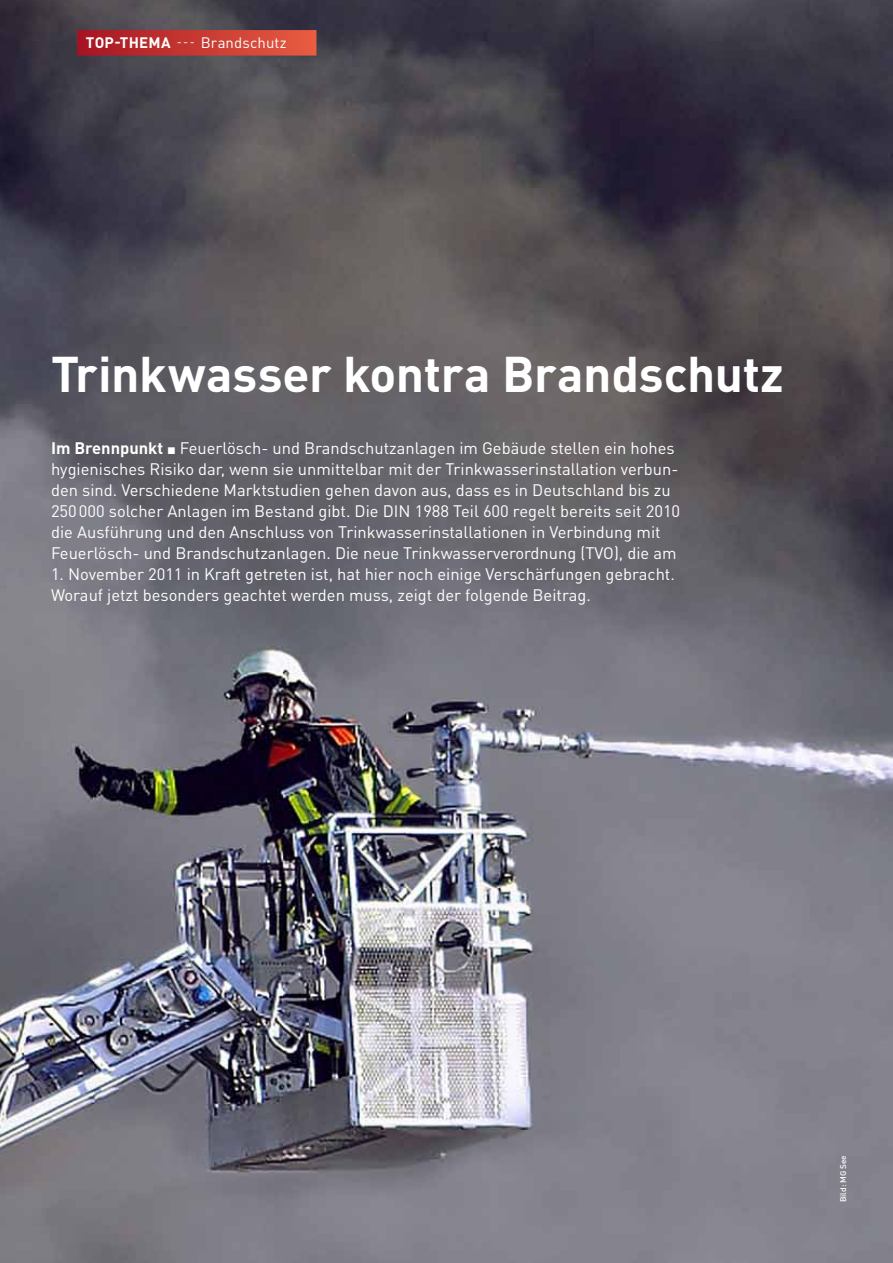
<style>
.page{position:relative;width:893px;height:1263px;background:#fff}
.page>*{position:absolute;margin:0;border:0;box-sizing:border-box;transform-origin:0 0}
.t1{font:700 49.5px "DIN Pro";letter-spacing:-.005em;color:#fff}
.t2{font:16.5px/21px "DIN Pro";color:#fff}
.t3{font:15px "DIN Pro";letter-spacing:.01em;color:#fff}
.t4{font:500 8.25px "DIN Pro";color:#fff}
.s1{font-weight:700}
.s2{font-size:12px}
</style>
<div class="page">
<img style="left:0;top:0;width:893px;height:1263px">
<div style="left:77px;top:30px;width:239px;height:26px;background:linear-gradient(to right,#a51523,#e85d41)"></div>
<p class="t3" style="left:86px;top:32px;width:202px"><span class="s1">Top-Thema</span> <span class="s2">---</span> Brandschutz</p>
<h1 class="t1" style="left:51px;top:341px;width:734px">Trinkwasser kontra Brandschutz</h1>
<p class="t2" style="left:51px;top:437px;width:631px"><span class="s1">Im Brennpunkt</span> ▪ Feuerlösch- und Brandschutzanlagen im Gebäude stellen ein hohes hygienisches Risiko dar, wenn sie unmittelbar mit der Trinkwasserinstallation verbun&shy;den sind. Verschiedene Marktstudien gehen davon aus, dass es in Deutschland bis zu 250000 solcher Anlagen im Bestand gibt. Die DIN 1988 Teil 600 regelt bereits seit 2010 die Ausführung und den Anschluss von Trinkwasserinstallationen in Verbindung mit Feuerlösch- und Brandschutzanlagen. Die neue Trinkwasserverordnung (TVO), die am</p>
<p class="t2" style="left:51px;top:563px;width:625px">1. November 2011 in Kraft getreten ist, hat hier noch einige Verschärfungen gebracht.<br>Worauf jetzt besonders geachtet werden muss, zeigt der folgende Beitrag.</p>
<p class="t4" style="left:838px;top:1202px;width:49px;rotate:-90deg">Bild: MG See</p>
</div>
